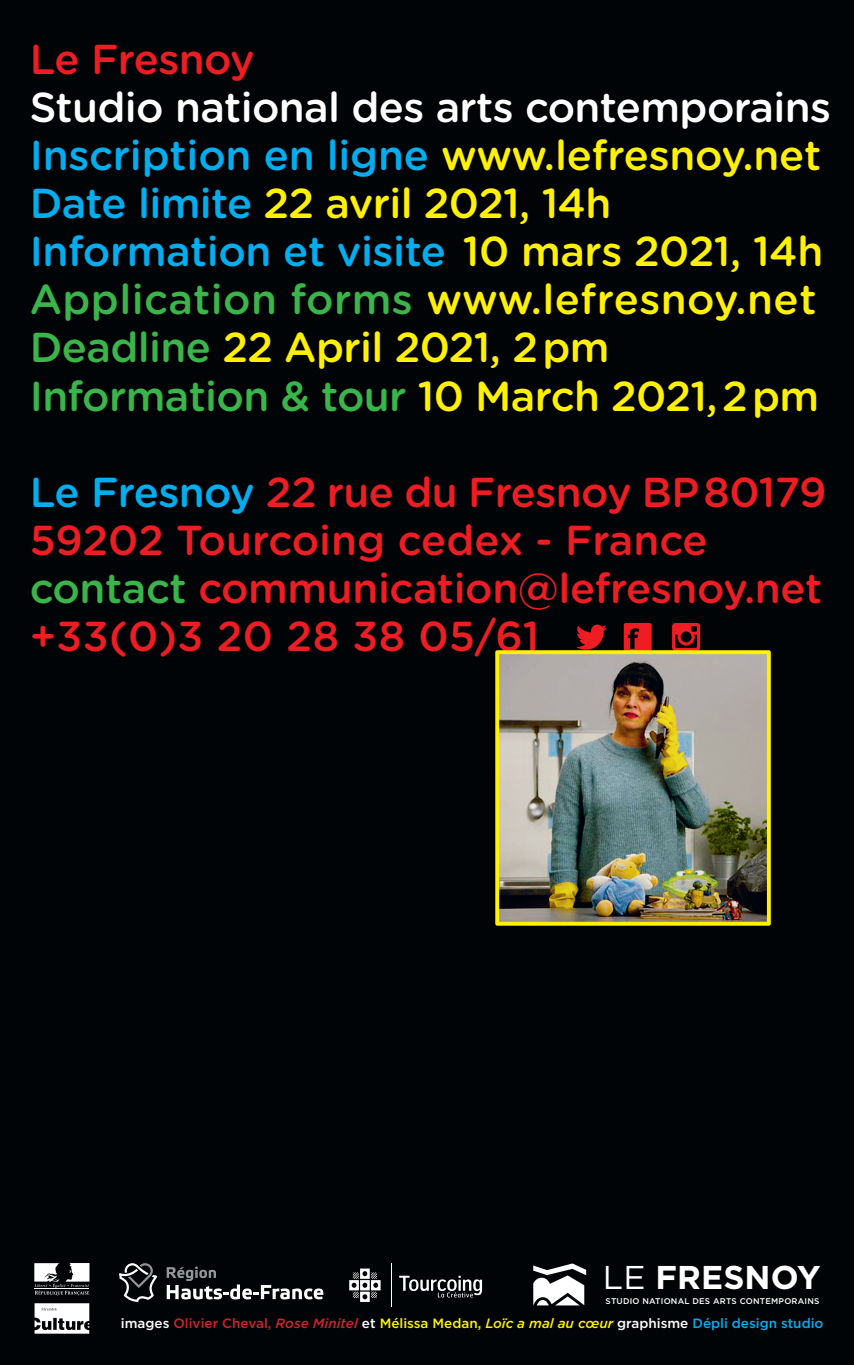
<style>
.page{position:relative;width:854px;height:1365px;background:#fff}
.page>*{position:absolute;margin:0;border:0;box-sizing:border-box;transform-origin:0 0}
.t1{font:500 41.82px "Gotham Rounded";letter-spacing:-.01em;color:#ee1d23}
.t2{font:500 41.82px "Gotham Rounded";letter-spacing:-.01em;color:#00aeef}
.t3{font:500 41.82px "Gotham Rounded";letter-spacing:-.015em;color:#fff101}
.t4{font:500 41.82px "Gotham Rounded";letter-spacing:-.015em;color:#fff}
.t5{font:500 41.82px "Gotham Rounded";letter-spacing:.01em;color:#fff101}
.t6{font:500 41.82px "Gotham Rounded";letter-spacing:-.015em;color:#3ab54a}
.t7{font:500 41.82px "Gotham Rounded";letter-spacing:.01em;color:#ee1d23}
.t8{font:700 32.9px "Gotham";letter-spacing:.005em;color:#fff}
.t9{font:500 13.47px "Gotham";color:#fff}
.t10{font:500 8.22px "Gotham";letter-spacing:.025em;color:#fff}
.s1{color:#fff101}
.s2{color:#00aeef}
.s3{color:#3ab54a}
.s4{font-weight:400}
.s5{color:#d1232a}
.s6{font-style:italic;color:#d1232a}
.s7{font-style:italic;color:#fff101}
</style>
<div class="page">
<div style="left:0;top:0;width:853px;height:1364px;background:#000406"></div>
<svg style="left:533px;top:1263px;width:53px;height:42px"></svg>
<hr style="left:391px;top:1263px;width:1px;height:43px;background:#fff">
<svg style="left:349px;top:1268px;width:31px;height:33px"></svg>
<svg style="left:399px;top:1275px;width:83px;height:22px"></svg>
<svg style="left:119px;top:1263px;width:38px;height:38px"></svg>
<svg style="left:167px;top:1266px;width:156px;height:33px"></svg>
<svg style="left:35px;top:1303px;width:54px;height:30px;background:#c7c8c8"></svg>
<svg style="left:34px;top:1263px;width:55px;height:32px"></svg>
<svg style="left:576px;top:624px;width:30px;height:26px"></svg>
<svg style="left:623px;top:623px;width:28px;height:27px"></svg>
<svg style="left:672px;top:623px;width:28px;height:27px"></svg>
<img style="left:500px;top:655px;width:265px;height:265px">
<div style="left:495px;top:650px;width:275px;height:275px;border:4px solid #fff101"></div>
<p class="t1" style="left:30px;top:29px;width:226px">Le Fresnoy</p>
<p class="t4" style="left:30px;top:77px;width:802px">Studio national des arts contemporains</p>
<p class="t2" style="left:30px;top:125px;width:793px">Inscription en ligne <span class="s1">www.lefresnoy.net</span></p>
<p class="t3" style="left:30px;top:173px;width:583px"><span class="s2">Date limite</span> 22 avril 2021, 14h</p>
<p class="t2" style="left:30px;top:221px;width:794px">Information et visite <span class="s1">10 mars 2021, 14h</span></p>
<p class="t5" style="left:30px;top:269px;width:788px"><span class="s3">Application forms</span> www.lefresnoy.net</p>
<p class="t3" style="left:30px;top:318px;width:581px"><span class="s3">Deadline</span> 22 April 2021, 2 pm</p>
<p class="t6" style="left:30px;top:366px;width:790px">Information &amp; tour <span class="s1">10 March 2021, 2 pm</span></p>
<p class="t1" style="left:30px;top:462px;width:798px"><span class="s2">Le Fresnoy</span> 22 rue du Fresnoy BP 80179</p>
<p class="t1" style="left:30px;top:510px;width:679px">59202 Tourcoing cedex - France</p>
<p class="t1" style="left:30px;top:558px;width:793px"><span class="s3">contact</span> communication@lefresnoy.net</p>
<p class="t7" style="left:30px;top:606px;width:511px">+33(0)3 20 28 38 05/61</p>
<p class="t8" style="left:602px;top:1257px;width:219px"><span class="s4">LE</span> FRESNOY</p>
<p class="t10" style="left:605px;top:1295px;width:215px">STUDIO NATIONAL DES ARTS CONTEMPORAINS</p>
<p class="t9" style="left:121px;top:1314px;width:703px">images <span class="s5">Olivier Cheval,</span> <span class="s6">Rose Minitel</span> et <span class="s1">Mélissa Medan,</span> <span class="s7">Loïc a mal au cœur</span> graphisme <span class="s2">Dépli design studio</span></p>
</div>
